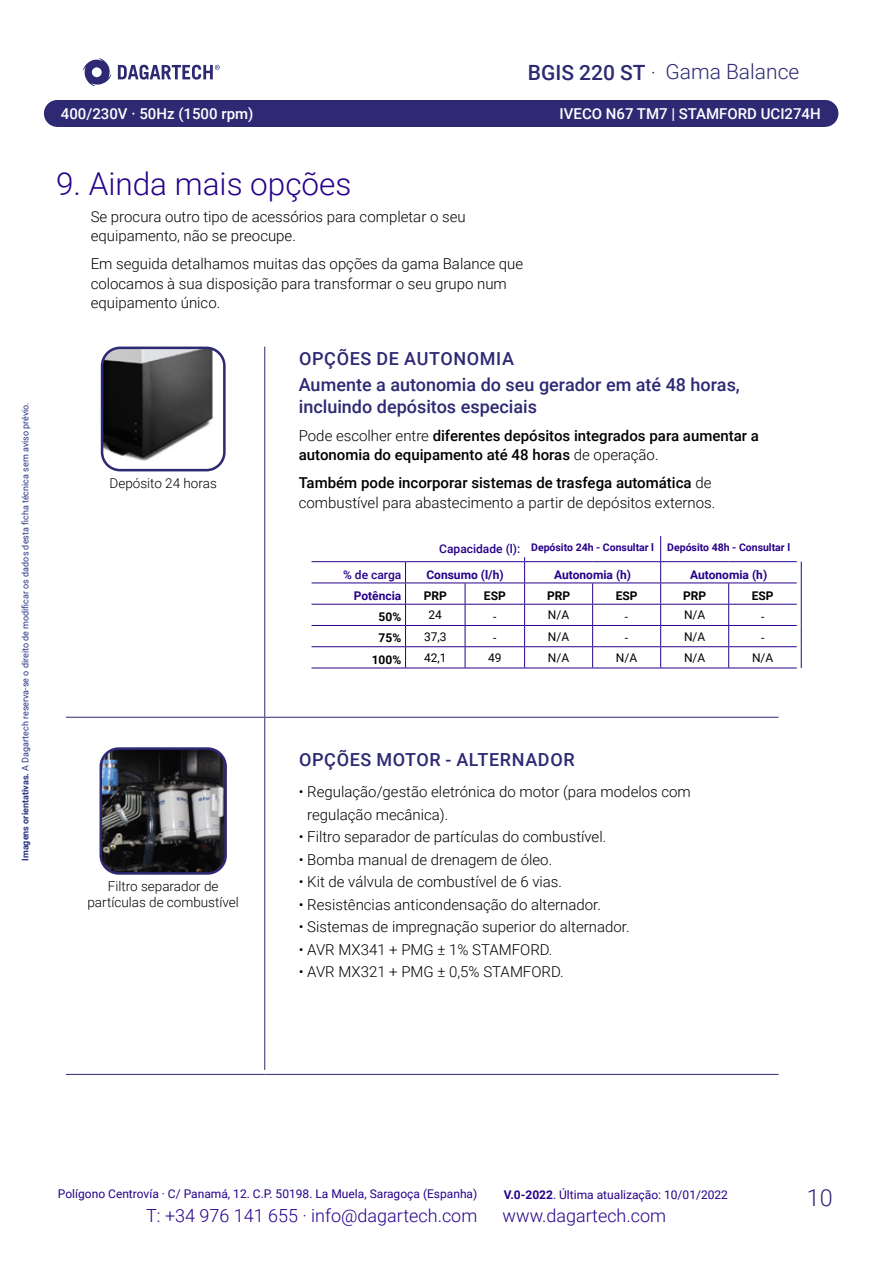
<style>
.page{position:relative;width:893px;height:1263px;background:#fff}
.page>*{position:absolute;margin:0;border:0;box-sizing:border-box;transform-origin:0 0}
.t1{font:300 31.5px "Roboto";color:#270089}
.t2{font:300 23.4px "Roboto";color:#2e2973}
.t3{font:300 21px "Roboto";color:#2e2973}
.t4{font:500 18px/25.8px "Roboto";color:#2e2973}
.t5{font:300 18px "Roboto";color:#270089}
.t6{font:500 18px "Roboto";letter-spacing:.035em;color:#2e2973}
.t7{font:300 15px/19.5px "Roboto";color:#000}
.t8{font:500 15px/19.5px "Roboto";color:#000}
.t9{font:500 15px "Roboto";color:#fff}
.t10{font:300 13.5px/16.2px "Roboto";color:#000;text-align:center}
.t11{font:12px "Roboto";color:#270089}
.t12{font:700 12px "Roboto";color:#270089}
.t13{font:12px "Roboto";color:#000}
.t14{font:700 12px "Roboto";color:#000}
.t15{font:500 12px "Roboto";color:#270089}
.t16{font:700 10.5px "Roboto";color:#270089}
.t17{font:9px "Roboto";color:#283583}
.s1{font-weight:700}
.s2{font-weight:500}
.s3{font-weight:300}
.s4{font-weight:500;font-size:12px}
</style>
<div class="page">
<div style="left:57px;top:100px;width:768px;height:27px;background:#2e2973"></div>
<div style="left:44px;top:100px;width:27px;height:27px;background:#2e2973;border-radius:50%"></div>
<div style="left:811px;top:100px;width:27px;height:27px;background:#2e2973;border-radius:50%"></div>
<svg style="left:83px;top:58px;width:28px;height:28px"></svg>
<svg style="left:118px;top:65px;width:102px;height:15px"></svg>
<hr style="left:264px;top:347px;width:1px;height:370px;background:#2e2973">
<hr style="left:66px;top:1074px;width:199px;height:1px;background:#2e2973">
<hr style="left:265px;top:1074px;width:514px;height:1px;background:#2e2973">
<hr style="left:264px;top:718px;width:1px;height:352px;background:#2e2973">
<hr style="left:66px;top:717px;width:199px;height:1px;background:#2e2973">
<hr style="left:265px;top:717px;width:514px;height:1px;background:#2e2973">
<img style="left:102px;top:349px;width:120px;height:121px">
<div style="left:101px;top:347px;width:125px;height:124px;border:3px solid #2e2973;border-radius:18px"></div>
<hr style="left:312px;top:561px;width:94px;height:1px;background:#270089">
<hr style="left:406px;top:561px;width:59px;height:1px;background:#270089">
<hr style="left:465px;top:561px;width:60px;height:1px;background:#270089">
<hr style="left:525px;top:561px;width:68px;height:1px;background:#270089">
<hr style="left:593px;top:561px;width:68px;height:1px;background:#270089">
<hr style="left:661px;top:561px;width:68px;height:1px;background:#270089">
<hr style="left:729px;top:561px;width:68px;height:1px;background:#270089">
<hr style="left:312px;top:583px;width:94px;height:1px;background:#270089">
<hr style="left:406px;top:583px;width:59px;height:1px;background:#270089">
<hr style="left:465px;top:583px;width:60px;height:1px;background:#270089">
<hr style="left:525px;top:583px;width:68px;height:1px;background:#270089">
<hr style="left:593px;top:583px;width:68px;height:1px;background:#270089">
<hr style="left:661px;top:583px;width:68px;height:1px;background:#270089">
<hr style="left:729px;top:583px;width:68px;height:1px;background:#270089">
<hr style="left:312px;top:604px;width:94px;height:1px;background:#270089">
<hr style="left:406px;top:604px;width:59px;height:1px;background:#270089">
<hr style="left:465px;top:604px;width:60px;height:1px;background:#270089">
<hr style="left:525px;top:604px;width:68px;height:1px;background:#270089">
<hr style="left:593px;top:604px;width:68px;height:1px;background:#270089">
<hr style="left:661px;top:604px;width:68px;height:1px;background:#270089">
<hr style="left:729px;top:604px;width:68px;height:1px;background:#270089">
<hr style="left:312px;top:625px;width:94px;height:1px;background:#270089">
<hr style="left:406px;top:625px;width:59px;height:1px;background:#270089">
<hr style="left:465px;top:625px;width:60px;height:1px;background:#270089">
<hr style="left:525px;top:625px;width:68px;height:1px;background:#270089">
<hr style="left:593px;top:625px;width:68px;height:1px;background:#270089">
<hr style="left:661px;top:625px;width:68px;height:1px;background:#270089">
<hr style="left:729px;top:625px;width:68px;height:1px;background:#270089">
<hr style="left:312px;top:646px;width:94px;height:1px;background:#270089">
<hr style="left:406px;top:646px;width:59px;height:1px;background:#270089">
<svg style="left:405px;top:562px;width:1px;height:106px"></svg>
<hr style="left:465px;top:646px;width:60px;height:1px;background:#270089">
<svg style="left:465px;top:583px;width:1px;height:85px"></svg>
<hr style="left:525px;top:646px;width:68px;height:1px;background:#270089">
<hr style="left:593px;top:646px;width:68px;height:1px;background:#270089">
<svg style="left:592px;top:583px;width:1px;height:85px"></svg>
<hr style="left:661px;top:646px;width:68px;height:1px;background:#270089">
<hr style="left:729px;top:646px;width:68px;height:1px;background:#270089">
<svg style="left:728px;top:583px;width:1px;height:85px"></svg>
<svg style="left:801px;top:562px;width:1px;height:106px"></svg>
<hr style="left:312px;top:668px;width:94px;height:1px;background:#270089">
<hr style="left:406px;top:668px;width:59px;height:1px;background:#270089">
<hr style="left:465px;top:668px;width:60px;height:1px;background:#270089">
<hr style="left:525px;top:668px;width:68px;height:1px;background:#270089">
<hr style="left:593px;top:668px;width:68px;height:1px;background:#270089">
<hr style="left:661px;top:668px;width:68px;height:1px;background:#270089">
<hr style="left:729px;top:668px;width:68px;height:1px;background:#270089">
<svg style="left:524px;top:557px;width:1px;height:111px"></svg>
<svg style="left:660px;top:536px;width:1px;height:132px"></svg>
<img style="left:101px;top:751px;width:122px;height:120px">
<div style="left:100px;top:747px;width:127px;height:128px;border:3px solid #2e2973;border-radius:18px"></div>
<p class="t17" style="left:19px;top:861px;width:460px;rotate:-90deg"><span class="s1">Imagens orientativas.</span> A Dagartech reserva-se o direito de modificar os dados desta ficha técnica sem aviso prévio.</p>
<h3 class="t3" style="left:528px;top:56px;width:273px"><span class="s2">BGIS 220 ST</span> · Gama Balance</h3>
<p class="t9" style="left:61px;top:103px;width:194px">400/230V · 50Hz (1500 rpm)</p>
<p class="t9" style="left:560px;top:104px;width:263px">IVECO N67 TM7 | STAMFORD UCI274H</p>
<h1 class="t1" style="left:56px;top:161px;width:297px">9. Ainda mais opções</h1>
<p class="t7" style="left:91px;top:206px;width:376px">Se procura outro tipo de acessórios para completar o seu equipamento, não se preocupe.</p>
<p class="t7" style="left:91px;top:254px;width:434px">Em seguida detalhamos muitas das opções da gama Balance que colocamos à sua disposição para transformar o seu grupo num equipamento único.</p>
<p class="t10" style="left:110px;top:474px;width:109px">Depósito 24 horas</p>
<p class="t10" style="left:87px;top:877px;width:153px">Filtro separador de partículas de combustível</p>
<p class="t4" style="left:299px;top:345px;width:443px">OPÇÕES DE AUTONOMIA<br>Aumente a autonomia do seu gerador em até 48 horas,</p>
<p class="t4" style="left:299px;top:393px;width:240px">incluindo depósitos especiais</p>
<p class="t8" style="left:299px;top:425px;width:462px"><span class="s3">Pode escolher entre</span> diferentes depósitos integrados para aumentar a autonomia do equipamento até 48 horas <span class="s3">de operação.</span></p>
<p class="t7" style="left:299px;top:473px;width:418px"><span class="s2">Também pode incorporar sistemas de trasfega automática</span> de combustível para abastecimento a partir de depósitos externos.</p>
<p class="t16" style="left:439px;top:539px;width:216px"><span class="s4">Capacidade (l):</span> Depósito 24h - Consultar l</p>
<p class="t16" style="left:667px;top:539px;width:124px">Depósito 48h - Consultar l</p>
<p class="t15" style="left:343px;top:566px;width:60px">% de carga</p>
<p class="t12" style="left:426px;top:566px;width:79px">Consumo (l/h)</p>
<p class="t12" style="left:554px;top:566px;width:79px">Autonomia (h)</p>
<p class="t12" style="left:690px;top:566px;width:79px">Autonomia (h)</p>
<p class="t12" style="left:354px;top:587px;width:49px">Potência</p>
<p class="t14" style="left:424px;top:587px;width:25px">PRP</p>
<p class="t14" style="left:484px;top:587px;width:23px">ESP</p>
<p class="t14" style="left:547px;top:587px;width:25px">PRP</p>
<p class="t14" style="left:616px;top:587px;width:23px">ESP</p>
<p class="t14" style="left:683px;top:587px;width:25px">PRP</p>
<p class="t14" style="left:752px;top:587px;width:23px">ESP</p>
<p class="t14" style="left:379px;top:608px;width:24px">50%</p>
<p class="t13" style="left:429px;top:607px;width:15px">24</p>
<p class="t13" style="left:493px;top:608px;width:5px">-</p>
<p class="t13" style="left:548px;top:607px;width:23px">N/A</p>
<p class="t13" style="left:625px;top:608px;width:5px">-</p>
<p class="t13" style="left:684px;top:607px;width:23px">N/A</p>
<p class="t13" style="left:761px;top:608px;width:5px">-</p>
<p class="t14" style="left:379px;top:630px;width:24px">75%</p>
<p class="t13" style="left:424px;top:628px;width:24px">37,3</p>
<p class="t13" style="left:493px;top:630px;width:5px">-</p>
<p class="t13" style="left:548px;top:628px;width:23px">N/A</p>
<p class="t13" style="left:625px;top:630px;width:5px">-</p>
<p class="t13" style="left:684px;top:628px;width:23px">N/A</p>
<p class="t13" style="left:761px;top:630px;width:5px">-</p>
<p class="t14" style="left:372px;top:651px;width:31px">100%</p>
<p class="t13" style="left:424px;top:649px;width:24px">42,1</p>
<p class="t13" style="left:488px;top:649px;width:15px">49</p>
<p class="t13" style="left:548px;top:649px;width:23px">N/A</p>
<p class="t13" style="left:616px;top:649px;width:23px">N/A</p>
<p class="t13" style="left:684px;top:649px;width:23px">N/A</p>
<p class="t13" style="left:752px;top:649px;width:23px">N/A</p>
<p class="t6" style="left:299px;top:747px;width:277px">OPÇÕES MOTOR - ALTERNADOR</p>
<p class="t7" style="left:307px;top:780px;width:385px;line-height:22.5px;text-indent:-9px">• Regulação/gestão eletrónica do motor (para modelos com regulação mecânica).</p>
<p class="t7" style="left:299px;top:827px;width:309px">• Filtro separador de partículas do combustível.</p>
<p class="t7" style="left:299px;top:849px;width:255px">• Bomba manual de drenagem de óleo.</p>
<p class="t7" style="left:299px;top:872px;width:265px">• Kit de válvula de combustível de 6 vias.</p>
<p class="t7" style="left:299px;top:894px;width:304px">• Resistências anticondensação do alternador.</p>
<p class="t7" style="left:299px;top:917px;width:332px">• Sistemas de impregnação superior do alternador.</p>
<p class="t7" style="left:299px;top:939px;width:255px">• AVR MX341 + PMG ± 1% STAMFORD.</p>
<p class="t7" style="left:299px;top:962px;width:266px">• AVR MX321 + PMG ± 0,5% STAMFORD.</p>
<p class="t11" style="left:58px;top:1185px;width:421px">Polígono Centrovía · C/ Panamá, 12. C.P. 50198. La Muela, Saragoça (Espanha)</p>
<p class="t5" style="left:146px;top:1203px;width:333px">T: +34 976 141 655 · info@dagartech.com</p>
<p class="t5" style="left:503px;top:1203px;width:165px">www.dagartech.com</p>
<p class="t11" style="left:504px;top:1186px;width:226px"><span class="s1">V.0-2022</span>. Última atualização: 10/01/2022</p>
<h2 class="t2" style="left:807px;top:1182px;width:27px">10</h2>
</div>
